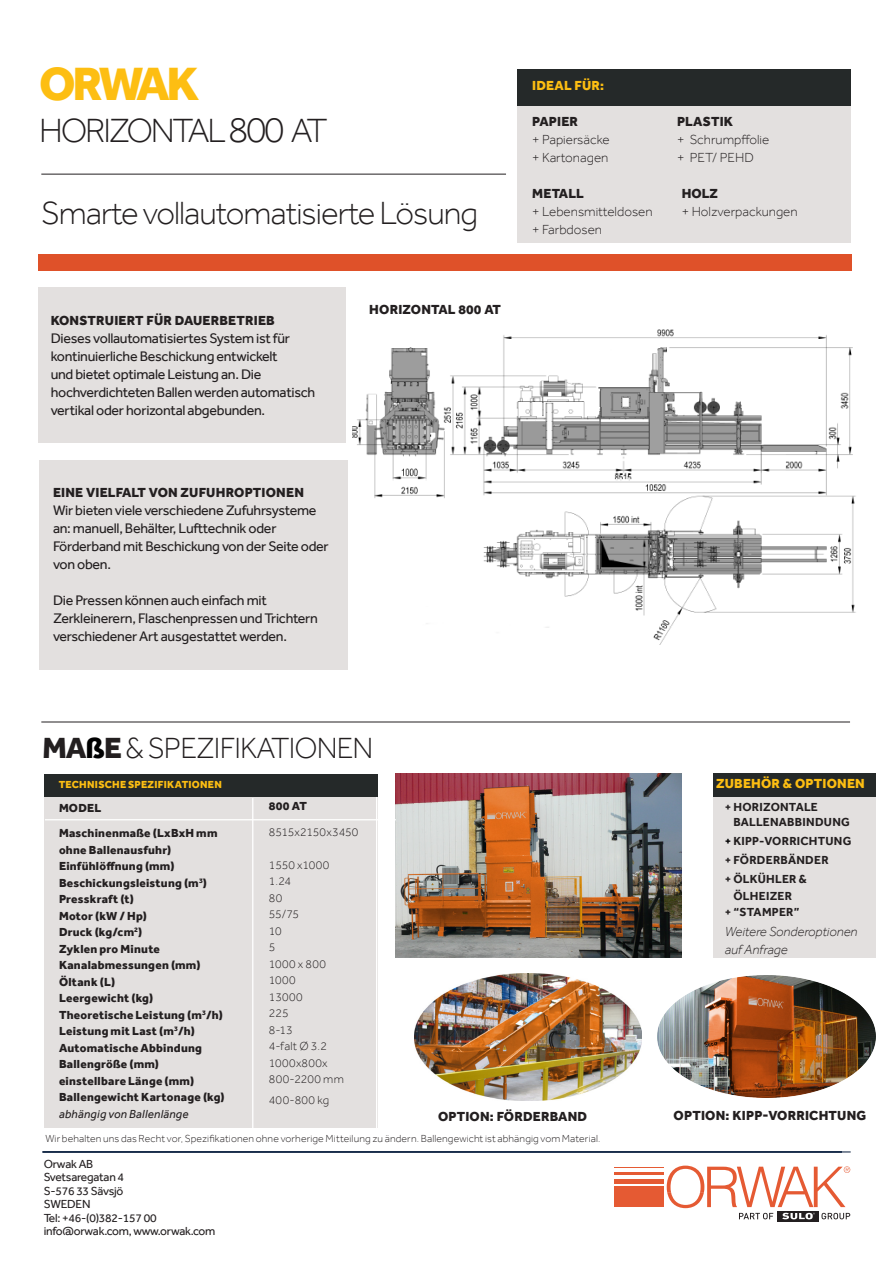
<style>
.page{position:relative;width:893px;height:1263px;background:#fff}
.page>*{position:absolute;margin:0;border:0;box-sizing:border-box;transform-origin:0 0}
.t1{font:800 48px "Effra";letter-spacing:-.075em;color:#fdbe12}
.t2{font:300 34.5px "Effra";letter-spacing:-.065em;color:#231f20}
.t3{font:300 33px "Effra";letter-spacing:-.03em;color:#231f20}
.t4{font:300 30px "Effra";letter-spacing:-.03em;color:#231f20}
.t5{font:14.25px/18px "Effra";letter-spacing:-.02em;color:#231f20}
.Box{font:800 13.5px "Effra";letter-spacing:.015em;color:#231f20}
.Box-2{font:300 13.5px/18px "Effra";color:#231f20}
.t6{font:italic 300 13.5px/18px "Effra";color:#231f20}
.t7{font:800 13.5px "Effra";letter-spacing:.015em;color:#fdbe12}
.Tabb{font:800 12px/16.5px "Effra";letter-spacing:.02em;color:#231f20}
.List_1{font:300 12px/16.5px "Effra";letter-spacing:.015em;color:#231f20}
.t8{font:12px/13.5px "Effra";letter-spacing:-.02em;color:#231f20}
.List_1-2{font:700 12px/16.5px "Effra";letter-spacing:.02em;color:#231f20}
.t9{font:300 10.5px "Effra";letter-spacing:.015em;color:#231f20}
.List_1-3{font:800 10.5px "Effra";letter-spacing:.025em;color:#fdbe12}
.s1{font-size:37.5px}
.s2{font-weight:800}
.s3{font-weight:800;color:#000001}
.s4{font-weight:400;font-style:italic}
.s5{color:#000001}
</style>
<div class="page">
<hr style="left:43px;top:1152px;width:808px;height:1px;background:#001737">
<img style="left:657px;top:976px;width:218px;height:122px">
<img style="left:353px;top:330px;width:503px;height:314px">
<div style="left:38px;top:254px;width:814px;height:17px;background:#df5129"></div>
<img style="left:395px;top:773px;width:286px;height:185px">
<img style="left:415px;top:974px;width:227px;height:126px">
<div style="left:614px;top:1193px;width:49px;height:14px;background:#e55a33"></div>
<div style="left:614px;top:1186px;width:49px;height:6px;background:#e55a33"></div>
<div style="left:614px;top:1179px;width:49px;height:5px;background:#e55a33"></div>
<hr style="left:614px;top:1173px;width:49px;height:2px;background:#e55a33">
<hr style="left:614px;top:1167px;width:49px;height:1px;background:#e55a33">
<svg style="left:777px;top:1219px;width:41px;height:2px"></svg>
<svg style="left:667px;top:1165px;width:183px;height:54px"></svg>
<hr style="left:41px;top:174px;width:465px;height:1px;background:#231f20">
<hr style="left:41px;top:722px;width:809px;height:1px;background:#231f20">
<div style="left:517px;top:69px;width:333px;height:173px;background:#e3e0df"></div>
<div style="left:517px;top:69px;width:333px;height:36px;background:#252929"></div>
<div style="left:44px;top:797px;width:333px;height:331px;background:#e3e0df"></div>
<div style="left:44px;top:774px;width:333px;height:23px;background:#252929"></div>
<hr style="left:45px;top:819px;width:351px;height:1px;background:#fff">
<hr style="left:252px;top:798px;width:1px;height:333px;background:#fff">
<div style="left:38px;top:287px;width:307px;height:155px;background:#e3e0df"></div>
<div style="left:39px;top:461px;width:309px;height:209px;background:#e3e0df"></div>
<hr style="left:376px;top:797px;width:1px;height:333px;background:#fff">
<div style="left:713px;top:774px;width:162px;height:184px;background:#e3e0df"></div>
<div style="left:713px;top:773px;width:162px;height:24px;background:#252929"></div>
<p class="t1" style="left:39px;top:55px;width:162px">ORWAK</p>
<p class="t2" style="left:39px;top:110px;width:290px">HORIZONTAL <span class="s1">800</span> AT</p>
<p class="t7" style="left:532px;top:77px;width:73px">IDEAL FÜR:</p>
<p class="Box" style="left:532px;top:113px;width:47px">PAPIER</p>
<p class="Box-2" style="left:532px;top:130px;width:79px">+ Papiersäcke</p>
<p class="Box-2" style="left:532px;top:148px;width:78px">+ Kartonagen</p>
<p class="Box" style="left:677px;top:113px;width:58px">PLASTIK</p>
<p class="Box-2" style="left:677px;top:130px;width:94px">+ Schrumpffolie</p>
<p class="Box-2" style="left:677px;top:148px;width:78px">+ PET/ PEHD</p>
<p class="Box-2" style="left:532px;top:184px;width:122px"><span class="s2">METALL<br></span>+ Lebensmitteldosen + Farbdosen</p>
<p class="Box" style="left:682px;top:185px;width:38px">HOLZ</p>
<p class="t3" style="left:41px;top:193px;width:438px">Smarte vollautomatisierte Lösung</p>
<p class="Box-2" style="left:682px;top:202px;width:117px">+ Holzverpackungen</p>
<p class="Box" style="left:51px;top:312px;width:226px">KONSTRUIERT FÜR DAUERBETRIEB</p>
<p class="t5" style="left:51px;top:329px;width:266px">Dieses vollautomatisiertes System ist für kontinuierliche Beschickung entwickelt<br>und bietet optimale Leistung an. Die hochverdichteten Ballen werden automatisch vertikal oder horizontal abgebunden.</p>
<p class="Box" style="left:53px;top:484px;width:252px">EINE VIELFALT VON ZUFUHROPTIONEN</p>
<p class="t5" style="left:53px;top:501px;width:277px">Wir bieten viele verschiedene Zufuhrsysteme an: manuell, Behälter, Lufttechnik oder Förderband mit Beschickung von der Seite oder von oben.</p>
<p class="t5" style="left:53px;top:591px;width:266px">Die Pressen können auch einfach mit<br>Zerkleinerern, Flaschenpressen und Trichtern verschiedener Art ausgestattet werden.</p>
<p class="Box" style="left:369px;top:301px;width:133px">HORIZONTAL 800 AT</p>
<p class="t4" style="left:42px;top:730px;width:333px"><span class="s2">MA</span><span class="s3">ß</span><span class="s2">E</span> &amp; SPEZIFIKATIONEN</p>
<p class="List_1-3" style="left:59px;top:778px;width:165px">TECHNISCHE SPEZIFIKATIONEN</p>
<p class="Tabb" style="left:59px;top:799px;width:44px">MODEL</p>
<p class="Tabb" style="left:59px;top:825px;width:160px">Maschinenmaße (LxBxH mm ohne Ballenausfuhr)</p>
<p class="Tabb" style="left:59px;top:858px;width:117px">Einfühlöffnung (mm)</p>
<p class="Tabb" style="left:59px;top:874px;width:150px">Beschickungsleistung (m<sup>3</sup>)</p>
<p class="Tabb" style="left:59px;top:891px;width:77px">Presskraft (t)</p>
<p class="Tabb" style="left:59px;top:907px;width:90px">Motor (kW / Hp)</p>
<p class="Tabb" style="left:59px;top:924px;width:85px">Druck (kg/cm<sup>2</sup>)</p>
<p class="Tabb" style="left:59px;top:940px;width:143px">Zyklen pro Minute<br>Kanalabmessungen (mm)</p>
<p class="Tabb" style="left:59px;top:973px;width:58px">Öltank (L)</p>
<p class="Tabb" style="left:59px;top:990px;width:96px">Leergewicht (kg)</p>
<p class="Tabb" style="left:59px;top:1006px;width:165px">Theoretische Leistung (m<sup>3</sup>/h)</p>
<p class="Tabb" style="left:59px;top:1023px;width:137px">Leistung mit Last (m<sup>3</sup>/h)</p>
<p class="Tabb" style="left:59px;top:1039px;width:144px">Automatische Abbindung</p>
<p class="Tabb" style="left:59px;top:1056px;width:167px">Ballengröße (mm) einstellbare Länge (mm)<br>Ballengewicht Kartonage (kg) <span class="s4">abhängig von Ballenlänge</span></p>
<p class="List_1" style="left:269px;top:793px;width:91px;line-height:25.5px"><span class="s2">800 AT<br></span>8515x2150x3450</p>
<p class="List_1" style="left:269px;top:856px;width:76px">1550 x1000<br>1.24<br>80<br>55/75<br>10<br>5<br>1000 x 800<br>1000<br>13000<br>225<br>8-13<br>4-falt Ø 3.2<br>1000x800x<br>800-2200 mm</p>
<p class="List_1" style="left:269px;top:1091px;width:62px">400-800 kg</p>
<p class="t7" style="left:716px;top:776px;width:150px">ZUBEHÖR &amp; OPTIONEN</p>
<p class="List_1-2" style="left:733px;top:799px;width:118px;line-height:15px;text-indent:-9px">+ HORIZONTALE<br>BALLENABBINDUNG</p>
<p class="List_1-2" style="left:725px;top:832px;width:128px"><span class="s5">+</span> KIPP-VORRICHTUNG</p>
<p class="List_1-2" style="left:725px;top:852px;width:105px">+ FÖRDERBÄNDER</p>
<p class="List_1-2" style="left:725px;top:871px;width:84px;text-align:center">+ ÖLKÜHLER &amp;<br>ÖLHEIZER<br>+ “STAMPER”</p>
<p class="t6" style="left:725px;top:922px;width:134px">Weitere Sonderoptionen auf Anfrage</p>
<p class="Box" style="left:438px;top:1108px;width:151px">OPTION: FÖRDERBAND</p>
<p class="Box" style="left:674px;top:1107px;width:194px">OPTION: KIPP-VORRICHTUNG</p>
<p class="t9" style="left:45px;top:1133px;width:557px">Wir behalten uns das Recht vor, Spezifikationen ohne vorherige Mitteilung zu ändern. Ballengewicht ist abhängig vom Material.</p>
<p class="t8" style="left:44px;top:1157px;width:82px">Orwak AB<br>Svetsaregatan 4<br>S-576 33 Sävsjö<br>SWEDEN</p>
<p class="t8" style="left:44px;top:1211px;width:114px">Tel: +46-(0)382-157 00</p>
<p class="t8" style="left:44px;top:1224px;width:173px">info@orwak.com, www.orwak.com</p>
</div>
